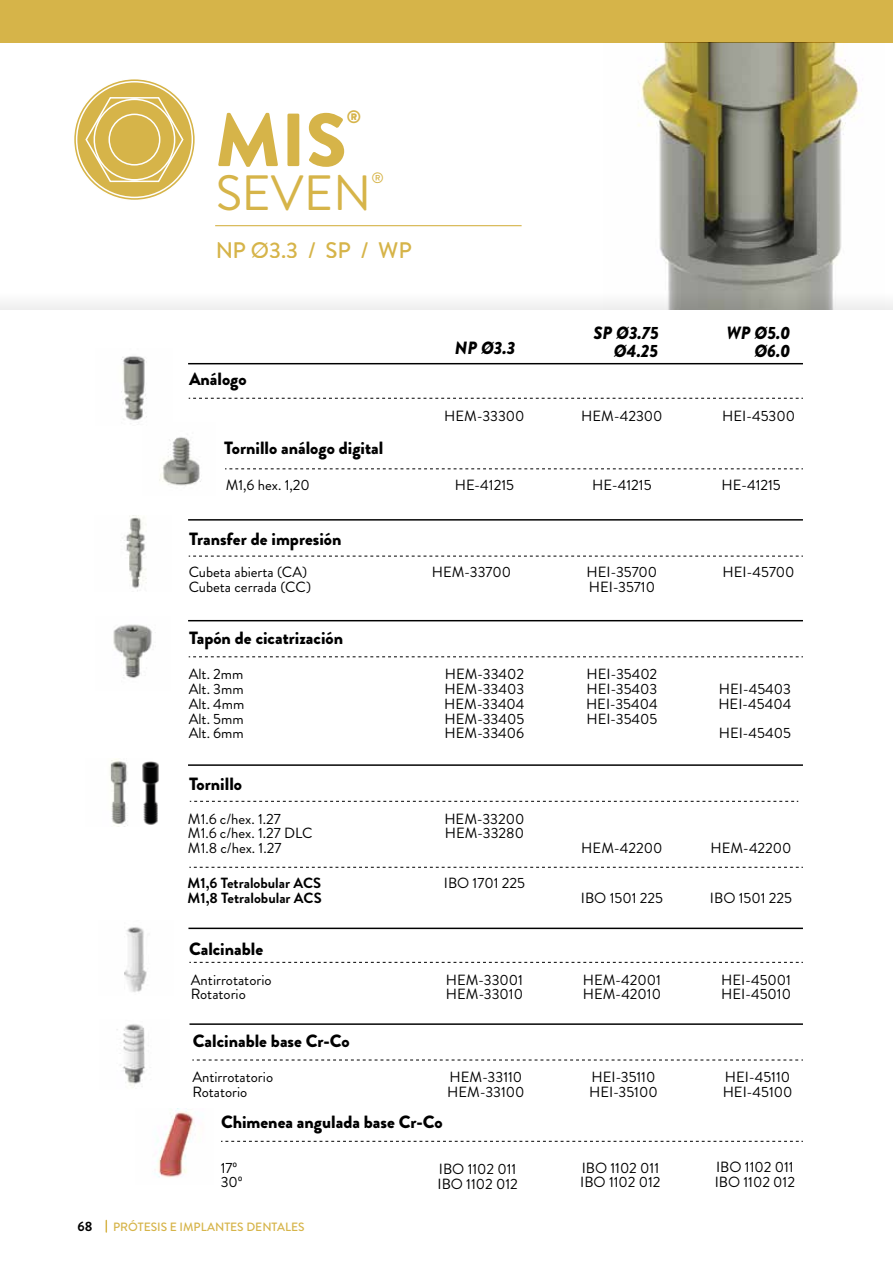
<style>
.page{position:relative;width:893px;height:1263px;background:#fff}
.page>*{position:absolute;margin:0;border:0;box-sizing:border-box;transform-origin:0 0}
.t1{font:900 75px "Brandon Grotesque";color:#d6b449}
.t2{font:49.5px "Brandon Grotesque";color:#d6b449}
.t3{font:500 22.5px "Brandon Grotesque";color:#d6b449}
.t4{font:900 18px "Brandon Grotesque";color:#d6b449}
.t5{font:900 17.7px "Brandon Grotesque";color:#000}
.t6{font:italic 900 17.7px/17.7px "Brandon Grotesque";color:#000;text-align:right}
.t7{font:15px "Brandon Grotesque";color:#d6b449}
.t8{font:14.7px/14.7px "Brandon Grotesque";color:#000}
.t9{font:700 14.7px "Brandon Grotesque";color:#000}
.t10{font:700 13.5px "Brandon Grotesque";color:#000}
.t11{font:500 12px "Brandon Grotesque";color:#d6b449}
</style>
<div class="page">
<div style="left:0;top:0;width:893px;height:43px;background:#d6b449"></div>
<hr style="left:215px;top:225px;width:307px;height:1px;background:#d6b449">
<svg style="left:75px;top:80px;width:119px;height:119px"></svg>
<img style="left:604px;top:43px;width:280px;height:266px">
<img style="left:159px;top:437px;width:42px;height:49px">
<img style="left:121px;top:356px;width:26px;height:65px">
<img style="left:110px;top:759px;width:18px;height:67px">
<img style="left:124px;top:515px;width:23px;height:76px">
<img style="left:113px;top:624px;width:43px;height:54px">
<img style="left:124px;top:927px;width:23px;height:65px">
<img style="left:142px;top:761px;width:17px;height:64px">
<img style="left:117px;top:1024px;width:28px;height:64px">
<img style="left:154px;top:1109px;width:40px;height:69px">
<svg style="left:189px;top:398px;width:614px;height:1px"></svg>
<svg style="left:225px;top:468px;width:578px;height:1px"></svg>
<svg style="left:189px;top:556px;width:614px;height:1px"></svg>
<svg style="left:189px;top:656px;width:614px;height:1px"></svg>
<svg style="left:189px;top:962px;width:614px;height:1px"></svg>
<svg style="left:189px;top:867px;width:614px;height:1px"></svg>
<svg style="left:190px;top:801px;width:608px;height:1px"></svg>
<hr style="left:188px;top:764px;width:615px;height:2px;background:#000">
<hr style="left:188px;top:928px;width:615px;height:1px;background:#000">
<hr style="left:188px;top:363px;width:615px;height:1px;background:#000">
<hr style="left:188px;top:519px;width:615px;height:2px;background:#000">
<hr style="left:188px;top:620px;width:615px;height:1px;background:#000">
<svg style="left:192px;top:1060px;width:611px;height:1px"></svg>
<svg style="left:221px;top:1141px;width:582px;height:1px"></svg>
<hr style="left:189px;top:1023px;width:614px;height:2px;background:#000">
<svg style="left:106px;top:1220px;width:1px;height:12px"></svg>
<h1 class="t1" style="left:215px;top:87px;width:133px">MIS</h1>
<p class="t4" style="left:347px;top:104px;width:16px">®</p>
<h2 class="t2" style="left:215px;top:159px;width:158px">SEVEN</h2>
<p class="t7" style="left:371px;top:167px;width:14px">®</p>
<h3 class="t3" style="left:215px;top:234px;width:198px">NP Ø3.3 / SP / WP</h3>
<p class="t5" style="left:189px;top:367px;width:59px">Análogo</p>
<p class="t5" style="left:224px;top:436px;width:161px">Tornillo análogo digital</p>
<p class="t8" style="left:226px;top:478px;width:86px">M1,6 hex. 1,20</p>
<p class="t6" style="left:455px;top:339px;width:62px">NP Ø3.3</p>
<p class="t8" style="left:444px;top:408px;width:82px">HEM-33300</p>
<p class="t6" style="left:593px;top:324px;width:67px">SP Ø3.75<br>Ø4.25</p>
<p class="t6" style="left:726px;top:324px;width:66px">WP Ø5.0<br>Ø6.0</p>
<p class="t8" style="left:581px;top:408px;width:83px">HEM-42300</p>
<p class="t8" style="left:722px;top:408px;width:74px">HEI-45300</p>
<p class="t8" style="left:455px;top:478px;width:61px">HE-41215</p>
<p class="t8" style="left:592px;top:478px;width:61px">HE-41215</p>
<p class="t8" style="left:722px;top:478px;width:61px">HE-41215</p>
<p class="t5" style="left:189px;top:526px;width:154px">Transfer de impresión</p>
<p class="t8" style="left:189px;top:565px;width:120px">Cubeta abierta (CA)</p>
<p class="t8" style="left:432px;top:565px;width:81px">HEM-33700</p>
<p class="t8" style="left:189px;top:580px;width:124px">Cubeta cerrada (CC)</p>
<p class="t5" style="left:189px;top:625px;width:156px">Tapón de cicatrización</p>
<p class="t8" style="left:587px;top:565px;width:72px">HEI-35700<br>HEI-35710</p>
<p class="t8" style="left:723px;top:565px;width:73px">HEI-45700</p>
<p class="t8" style="left:189px;top:667px;width:57px;text-align:justify">Alt. 2mm Alt. 3mm Alt. 4mm Alt. 5mm Alt. 6mm</p>
<p class="t8" style="left:586px;top:667px;width:73px;text-align:justify">HEI-35402<br>HEI-35403<br>HEI-35404<br>HEI-35405</p>
<p class="t8" style="left:444px;top:667px;width:82px;text-align:justify">HEM-33402<br>HEM-33403<br>HEM-33404<br>HEM-33405<br>HEM-33406</p>
<p class="t5" style="left:189px;top:771px;width:55px">Tornillo</p>
<p class="t8" style="left:188px;top:811px;width:126px">M1.6 c/hex. 1.27<br>M1.6 c/hex. 1.27 DLC<br>M1.8 c/hex. 1.27</p>
<p class="t8" style="left:444px;top:811px;width:82px">HEM-33200<br>HEM-33280</p>
<p class="t8" style="left:581px;top:841px;width:83px">HEM-42200</p>
<p class="t9" style="left:188px;top:873px;width:135px">M1,6 Tetralobular ACS</p>
<p class="t8" style="left:444px;top:876px;width:83px">IBO 1701 225</p>
<p class="t9" style="left:188px;top:887px;width:136px">M1,8 Tetralobular ACS</p>
<p class="t8" style="left:581px;top:891px;width:84px">IBO 1501 225</p>
<p class="t5" style="left:189px;top:937px;width:76px">Calcinable</p>
<p class="t8" style="left:191px;top:972px;width:82px">Antirrotatorio<br>Rotatorio</p>
<p class="t8" style="left:583px;top:972px;width:80px">HEM-42001<br>HEM-42010</p>
<p class="t8" style="left:446px;top:972px;width:79px">HEM-33001<br>HEM-33010</p>
<p class="t5" style="left:193px;top:1028px;width:158px">Calcinable base Cr-Co</p>
<p class="t8" style="left:192px;top:1070px;width:82px">Antirrotatorio<br>Rotatorio</p>
<p class="t8" style="left:589px;top:1070px;width:70px">HEI-35110<br>HEI-35100</p>
<p class="t8" style="left:447px;top:1070px;width:79px">HEM-33110<br>HEM-33100</p>
<p class="t5" style="left:221px;top:1110px;width:223px">Chimenea angulada base Cr-Co</p>
<p class="t8" style="left:221px;top:1160px;width:23px">17º<br>30º</p>
<p class="t8" style="left:580px;top:1160px;width:82px">IBO 1102 011<br>IBO 1102 012</p>
<p class="t8" style="left:437px;top:1162px;width:82px">IBO 1102 011<br>IBO 1102 012</p>
<p class="t10" style="left:78px;top:1217px;width:16px">68</p>
<p class="t11" style="left:113px;top:1218px;width:193px">PRÓTESIS E IMPLANTES DENTALES</p>
<p class="t8" style="left:718px;top:682px;width:75px">HEI-45403<br>HEI-45404</p>
<p class="t8" style="left:719px;top:726px;width:74px">HEI-45405</p>
<p class="t8" style="left:710px;top:841px;width:83px">HEM-42200</p>
<p class="t8" style="left:710px;top:891px;width:84px">IBO 1501 225</p>
<p class="t8" style="left:721px;top:972px;width:71px">HEI-45001<br>HEI-45010</p>
<p class="t8" style="left:723px;top:1070px;width:71px">HEI-45110<br>HEI-45100</p>
<p class="t8" style="left:715px;top:1160px;width:82px">IBO 1102 011<br>IBO 1102 012</p>
</div>
